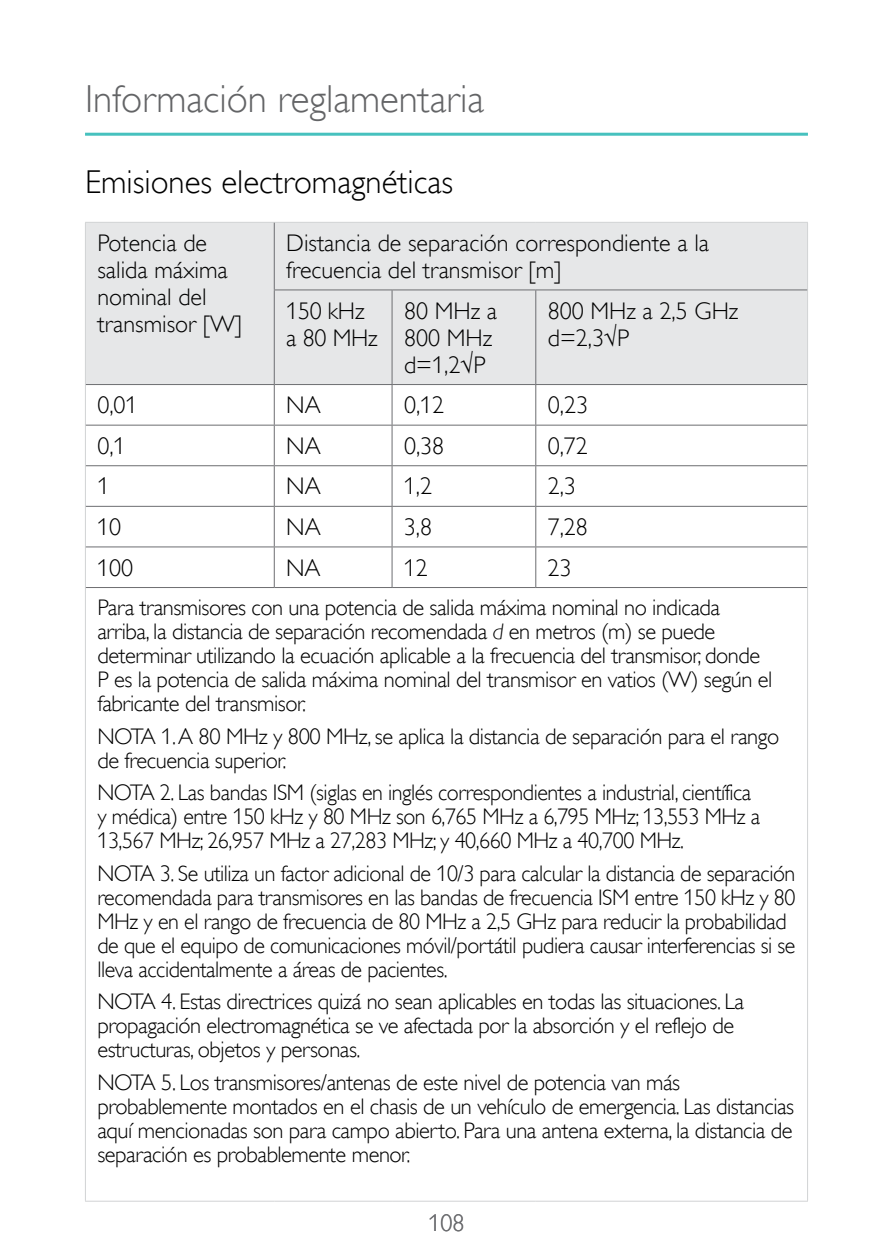
<style>
.page{position:relative;width:893px;height:1259px;background:#fff}
.page>*{position:absolute;margin:0;border:0;box-sizing:border-box;transform-origin:0 0}
.t1{font:300 39px "Gill Alt One";color:#636466}
.t2{font:300 33px "Gill Alt One";color:#000}
.t3{font:300 24px/27px "Gill Alt One";color:#000}
.t4{font:300 24px "Gill Alt One";color:#6d6e71}
.t5{font:300 22.5px/24px "Gill Alt One";letter-spacing:-.02em;color:#000}
.s1{font-style:italic}
</style>
<div class="page">
<hr style="left:85px;top:133px;width:723px;height:3px;background:#46c1be">
<div style="left:86px;top:223px;width:721px;height:161px;background:#e6e7e8"></div>
<hr style="left:85px;top:222px;width:189px;height:1px;background:#d1d3d4">
<hr style="left:85px;top:223px;width:1px;height:67px;background:#d1d3d4">
<hr style="left:274px;top:222px;width:118px;height:1px;background:#d1d3d4">
<hr style="left:392px;top:222px;width:144px;height:1px;background:#d1d3d4">
<hr style="left:536px;top:222px;width:272px;height:1px;background:#d1d3d4">
<hr style="left:807px;top:223px;width:1px;height:67px;background:#d1d3d4">
<hr style="left:85px;top:290px;width:1px;height:94px;background:#d1d3d4">
<hr style="left:85px;top:384px;width:1px;height:41px;background:#d1d3d4">
<hr style="left:807px;top:384px;width:1px;height:41px;background:#d1d3d4">
<hr style="left:85px;top:425px;width:1px;height:41px;background:#d1d3d4">
<hr style="left:807px;top:425px;width:1px;height:41px;background:#d1d3d4">
<hr style="left:85px;top:466px;width:1px;height:40px;background:#d1d3d4">
<hr style="left:807px;top:466px;width:1px;height:40px;background:#d1d3d4">
<hr style="left:85px;top:506px;width:1px;height:41px;background:#d1d3d4">
<hr style="left:807px;top:506px;width:1px;height:41px;background:#d1d3d4">
<hr style="left:85px;top:547px;width:1px;height:40px;background:#d1d3d4">
<hr style="left:807px;top:547px;width:1px;height:40px;background:#d1d3d4">
<hr style="left:85px;top:587px;width:1px;height:613px;background:#d1d3d4">
<hr style="left:807px;top:587px;width:1px;height:613px;background:#d1d3d4">
<hr style="left:85px;top:1200px;width:189px;height:1px;background:#d1d3d4">
<hr style="left:274px;top:1200px;width:118px;height:1px;background:#d1d3d4">
<hr style="left:392px;top:1200px;width:144px;height:1px;background:#d1d3d4">
<hr style="left:536px;top:1200px;width:272px;height:1px;background:#d1d3d4">
<hr style="left:274px;top:223px;width:1px;height:66px;background:#6d6e71">
<hr style="left:86px;top:384px;width:188px;height:1px;background:#6d6e71">
<hr style="left:274px;top:385px;width:1px;height:40px;background:#6d6e71">
<hr style="left:392px;top:385px;width:1px;height:40px;background:#6d6e71">
<hr style="left:535px;top:385px;width:1px;height:40px;background:#6d6e71">
<hr style="left:86px;top:424px;width:188px;height:2px;background:#6d6e71">
<hr style="left:274px;top:424px;width:118px;height:2px;background:#6d6e71">
<hr style="left:274px;top:425px;width:1px;height:40px;background:#6d6e71">
<hr style="left:392px;top:424px;width:144px;height:2px;background:#6d6e71">
<hr style="left:392px;top:425px;width:1px;height:40px;background:#6d6e71">
<hr style="left:536px;top:424px;width:271px;height:2px;background:#6d6e71">
<hr style="left:535px;top:425px;width:1px;height:40px;background:#6d6e71">
<hr style="left:86px;top:465px;width:188px;height:1px;background:#6d6e71">
<hr style="left:274px;top:465px;width:118px;height:1px;background:#6d6e71">
<hr style="left:274px;top:466px;width:1px;height:40px;background:#6d6e71">
<hr style="left:392px;top:465px;width:144px;height:1px;background:#6d6e71">
<hr style="left:392px;top:466px;width:1px;height:40px;background:#6d6e71">
<hr style="left:536px;top:465px;width:271px;height:1px;background:#6d6e71">
<hr style="left:535px;top:466px;width:1px;height:40px;background:#6d6e71">
<hr style="left:86px;top:506px;width:188px;height:1px;background:#6d6e71">
<hr style="left:274px;top:506px;width:118px;height:1px;background:#6d6e71">
<hr style="left:274px;top:507px;width:1px;height:39px;background:#6d6e71">
<hr style="left:392px;top:506px;width:144px;height:1px;background:#6d6e71">
<hr style="left:392px;top:507px;width:1px;height:39px;background:#6d6e71">
<hr style="left:536px;top:506px;width:271px;height:1px;background:#6d6e71">
<hr style="left:535px;top:507px;width:1px;height:39px;background:#6d6e71">
<hr style="left:86px;top:546px;width:188px;height:1px;background:#6d6e71">
<hr style="left:274px;top:546px;width:118px;height:1px;background:#6d6e71">
<hr style="left:274px;top:547px;width:1px;height:40px;background:#6d6e71">
<hr style="left:392px;top:546px;width:144px;height:1px;background:#6d6e71">
<hr style="left:392px;top:547px;width:1px;height:40px;background:#6d6e71">
<hr style="left:536px;top:546px;width:271px;height:1px;background:#6d6e71">
<hr style="left:535px;top:547px;width:1px;height:40px;background:#6d6e71">
<hr style="left:86px;top:587px;width:188px;height:1px;background:#6d6e71">
<hr style="left:274px;top:587px;width:118px;height:1px;background:#6d6e71">
<hr style="left:392px;top:587px;width:144px;height:1px;background:#6d6e71">
<hr style="left:536px;top:587px;width:271px;height:1px;background:#6d6e71">
<hr style="left:807px;top:290px;width:1px;height:94px;background:#d1d3d4">
<hr style="left:274px;top:290px;width:1px;height:94px;background:#6d6e71">
<hr style="left:274px;top:289px;width:118px;height:1px;background:#6d6e71">
<hr style="left:392px;top:290px;width:1px;height:94px;background:#6d6e71">
<hr style="left:392px;top:289px;width:144px;height:1px;background:#6d6e71">
<hr style="left:535px;top:290px;width:1px;height:94px;background:#6d6e71">
<hr style="left:536px;top:289px;width:271px;height:1px;background:#6d6e71">
<hr style="left:274px;top:384px;width:118px;height:1px;background:#6d6e71">
<hr style="left:392px;top:384px;width:144px;height:1px;background:#6d6e71">
<hr style="left:536px;top:384px;width:271px;height:1px;background:#6d6e71">
<h1 class="t1" style="left:85px;top:76px;width:401px">Información reglamentaria</h1>
<h2 class="t2" style="left:85px;top:163px;width:370px">Emisiones electromagnéticas</h2>
<p class="t3" style="left:97px;top:229px;width:146px">Potencia de salida máxima nominal del transmisor [W]</p>
<p class="t3" style="left:286px;top:229px;width:424px">Distancia de separación correspondiente a la frecuencia del transmisor [m]</p>
<p class="t3" style="left:286px;top:297px;width:93px">150 kHz a 80 MHz</p>
<p class="t3" style="left:404px;top:297px;width:95px">80 MHz a<br>800 MHz d=1,2√P</p>
<p class="t3" style="left:548px;top:297px;width:192px">800 MHz a 2,5 GHz d=2,3√P</p>
<p class="t3" style="left:97px;top:391px;width:42px">0,01</p>
<p class="t3" style="left:286px;top:391px;width:36px">NA</p>
<p class="t3" style="left:404px;top:391px;width:42px">0,12</p>
<p class="t3" style="left:548px;top:391px;width:42px">0,23</p>
<p class="t3" style="left:97px;top:432px;width:30px">0,1</p>
<p class="t3" style="left:286px;top:432px;width:36px">NA</p>
<p class="t3" style="left:404px;top:432px;width:42px">0,38</p>
<p class="t3" style="left:548px;top:432px;width:42px">0,72</p>
<p class="t3" style="left:97px;top:473px;width:13px">1</p>
<p class="t3" style="left:286px;top:473px;width:36px">NA</p>
<p class="t3" style="left:404px;top:473px;width:30px">1,2</p>
<p class="t3" style="left:548px;top:473px;width:30px">2,3</p>
<p class="t3" style="left:97px;top:513px;width:25px">10</p>
<p class="t3" style="left:286px;top:513px;width:36px">NA</p>
<p class="t3" style="left:404px;top:513px;width:30px">3,8</p>
<p class="t3" style="left:548px;top:513px;width:42px">7,28</p>
<p class="t3" style="left:97px;top:554px;width:37px">100</p>
<p class="t3" style="left:286px;top:554px;width:36px">NA</p>
<p class="t3" style="left:404px;top:554px;width:25px">12</p>
<p class="t3" style="left:548px;top:554px;width:25px">23</p>
<p class="t5" style="left:97px;top:595px;width:676px">Para transmisores con una potencia de salida máxima nominal no indicada arriba, la distancia de separación recomendada <span class="s1">d</span> en metros (m) se puede determinar utilizando la ecuación aplicable a la frecuencia del transmisor, donde P es la potencia de salida máxima nominal del transmisor en vatios (W) según el fabricante del transmisor.</p>
<p class="t5" style="left:97px;top:724px;width:683px">NOTA 1. A 80 MHz y 800 MHz, se aplica la distancia de separación para el rango de frecuencia superior.</p>
<p class="t5" style="left:97px;top:780px;width:664px">NOTA 2. Las bandas ISM (siglas en inglés correspondientes a industrial, científica y médica) entre 150 kHz y 80 MHz son 6,765 MHz a 6,795 MHz; 13,553 MHz a<br>13,567 MHz; 26,957 MHz a 27,283 MHz; y 40,660 MHz a 40,700 MHz.</p>
<p class="t5" style="left:97px;top:861px;width:700px">NOTA 3. Se utiliza un factor adicional de 10/3 para calcular la distancia de separación recomendada para transmisores en las bandas de frecuencia ISM entre 150 kHz y 80<br>MHz y en el rango de frecuencia de 80 MHz a 2,5 GHz para reducir la probabilidad de que el equipo de comunicaciones móvil/portátil pudiera causar interferencias si se lleva accidentalmente a áreas de pacientes.</p>
<p class="t5" style="left:97px;top:989px;width:648px">NOTA 4. Estas directrices quizá no sean aplicables en todas las situaciones. La propagación electromagnética se ve afectada por la absorción y el reflejo de estructuras, objetos y personas.</p>
<p class="t5" style="left:97px;top:1070px;width:698px">NOTA 5. Los transmisores/antenas de este nivel de potencia van más probablemente montados en el chasis de un vehículo de emergencia. Las distancias aquí mencionadas son para campo abierto. Para una antena externa, la distancia de separación es probablemente menor.</p>
<p class="t4" style="left:428px;top:1209px;width:37px">108</p>
</div>
